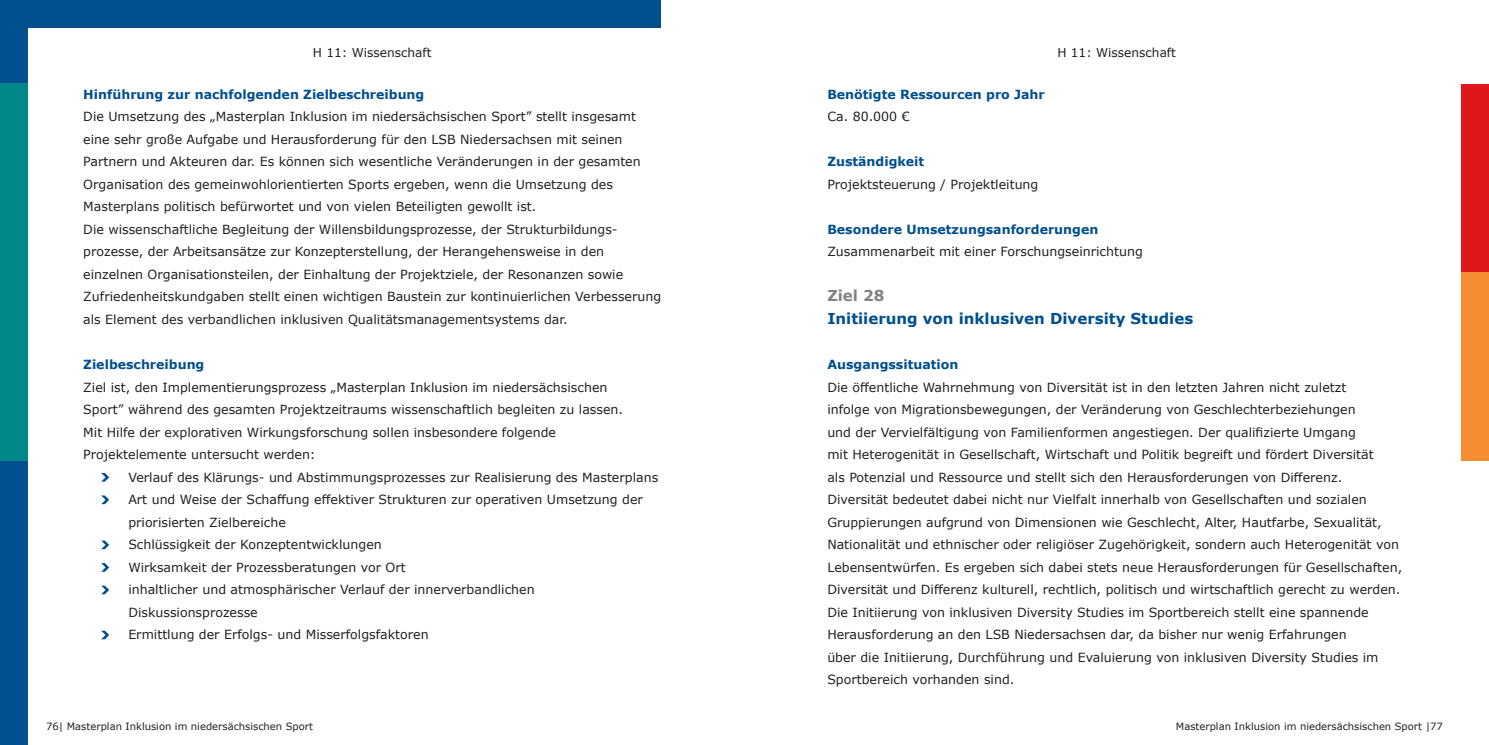
<style>
.page{position:relative;width:1489px;height:745px;background:#fff}
.page>*{position:absolute;margin:0;border:0;box-sizing:border-box;transform-origin:0 0}
.t1{font:700 15px "Verdana";color:#00508f}
.t2{font:700 15px "Verdana";color:#808285}
.t3{font:12.62px/22.5px "Verdana";color:#231f20}
.t4{font:700 12.62px "Verdana";color:#00508f}
.t5{font:12.12px "Verdana";color:#231f20}
.t6{font:10px "Verdana";color:#231f20}
</style>
<div class="page">
<div style="left:0;top:0;width:27px;height:744px;background:#00508f"></div>
<div style="left:0;top:0;width:661px;height:27px;background:#00508f"></div>
<div style="left:0;top:84px;width:27px;height:377px;background:#008789"></div>
<div style="left:1461px;top:84px;width:27px;height:187px;background:#df171a"></div>
<div style="left:1461px;top:272px;width:27px;height:188px;background:#f68c32"></div>
<svg style="left:101px;top:473px;width:8px;height:8px"></svg>
<svg style="left:101px;top:495px;width:8px;height:9px"></svg>
<svg style="left:101px;top:540px;width:8px;height:9px"></svg>
<svg style="left:101px;top:563px;width:8px;height:8px"></svg>
<svg style="left:101px;top:585px;width:8px;height:9px"></svg>
<svg style="left:101px;top:630px;width:8px;height:9px"></svg>
<p class="t5" style="left:313px;top:44px;width:120px">H 11: Wissenschaft</p>
<p class="t5" style="left:1057px;top:44px;width:120px">H 11: Wissenschaft</p>
<p class="t4" style="left:83px;top:85px;width:342px">Hinführung zur nachfolgenden Zielbeschreibung</p>
<p class="t3" style="left:83px;top:105px;width:579px">Die Umsetzung des „Masterplan Inklusion im niedersächsischen Sport” stellt insgesamt eine sehr große Aufgabe und Herausforderung für den LSB Niedersachsen mit seinen Partnern und Akteuren dar. Es können sich wesentliche Veränderungen in der gesamten Organisation des gemeinwohlorientierten Sports ergeben, wenn die Umsetzung des Masterplans politisch befürwortet und von vielen Beteiligten gewollt ist.<br>Die wissenschaftliche Begleitung der Willensbildungsprozesse, der Strukturbildungs&shy;prozesse, der Arbeitsansätze zur Konzepterstellung, der Herangehensweise in den einzelnen Organisationsteilen, der Einhaltung der Projektziele, der Resonanzen sowie Zufriedenheitskundgaben stellt einen wichtigen Baustein zur kontinuierlichen Verbesserung als Element des verbandlichen inklusiven Qualitätsmanagementsystems dar.</p>
<p class="t4" style="left:83px;top:355px;width:123px">Zielbeschreibung</p>
<p class="t3" style="left:83px;top:375px;width:541px">Ziel ist, den Implementierungsprozess „Masterplan Inklusion im niedersächsischen Sport” während des gesamten Projektzeitraums wissenschaftlich begleiten zu lassen.<br>Mit Hilfe der explorativen Wirkungsforschung sollen insbesondere folgende Projektelemente untersucht werden:</p>
<p class="t3" style="left:128px;top:465px;width:531px">Verlauf des Klärungs- und Abstimmungsprozesses zur Realisierung des Masterplans Art und Weise der Schaffung effektiver Strukturen zur operativen Umsetzung der priorisierten Zielbereiche<br>Schlüssigkeit der Konzeptentwicklungen<br>Wirksamkeit der Prozessberatungen vor Ort<br>inhaltlicher und atmosphärischer Verlauf der innerverbandlichen Diskussionsprozesse<br>Ermittlung der Erfolgs- und Misserfolgsfaktoren</p>
<p class="t4" style="left:827px;top:85px;width:219px">Benötigte Ressourcen pro Jahr</p>
<p class="t3" style="left:827px;top:105px;width:84px">Ca. 80.000 €</p>
<p class="t4" style="left:827px;top:153px;width:98px">Zuständigkeit</p>
<p class="t3" style="left:827px;top:173px;width:213px">Projektsteuerung / Projektleitung</p>
<p class="t4" style="left:827px;top:220px;width:272px">Besondere Umsetzungsanforderungen</p>
<p class="t3" style="left:827px;top:240px;width:317px">Zusammenarbeit mit einer Forschungseinrichtung</p>
<p class="t2" style="left:827px;top:285px;width:59px">Ziel 28</p>
<p class="t1" style="left:827px;top:307px;width:367px">Initiierung von inklusiven Diversity Studies</p>
<p class="t4" style="left:827px;top:355px;width:133px">Ausgangssituation</p>
<p class="t3" style="left:827px;top:375px;width:576px">Die öffentliche Wahrnehmung von Diversität ist in den letzten Jahren nicht zuletzt<br>infolge von Migrationsbewegungen, der Veränderung von Geschlechterbeziehungen<br>und der Vervielfältigung von Familienformen angestiegen. Der qualifizierte Umgang<br>mit Heterogenität in Gesellschaft, Wirtschaft und Politik begreift und fördert Diversität<br>als Potenzial und Ressource und stellt sich den Herausforderungen von Differenz.<br>Diversität bedeutet dabei nicht nur Vielfalt innerhalb von Gesellschaften und sozialen Gruppierungen aufgrund von Dimensionen wie Geschlecht, Alter, Hautfarbe, Sexualität, Nationalität und ethnischer oder religiöser Zugehörigkeit, sondern auch Heterogenität von Lebensentwürfen. Es ergeben sich dabei stets neue Herausforderungen für Gesellschaften, Diversität und Differenz kulturell, rechtlich, politisch und wirtschaftlich gerecht zu werden.<br>Die Initiierung von inklusiven Diversity Studies im Sportbereich stellt eine spannende Herausforderung an den LSB Niedersachsen dar, da bisher nur wenig Erfahrungen<br>über die Initiierung, Durchführung und Evaluierung von inklusiven Diversity Studies im Sportbereich vorhanden sind.</p>
<p class="t6" style="left:46px;top:719px;width:268px">76| Masterplan Inklusion im niedersächsischen Sport</p>
<p class="t6" style="left:1175px;top:719px;width:268px">Masterplan Inklusion im niedersächsischen Sport |77</p>
</div>
